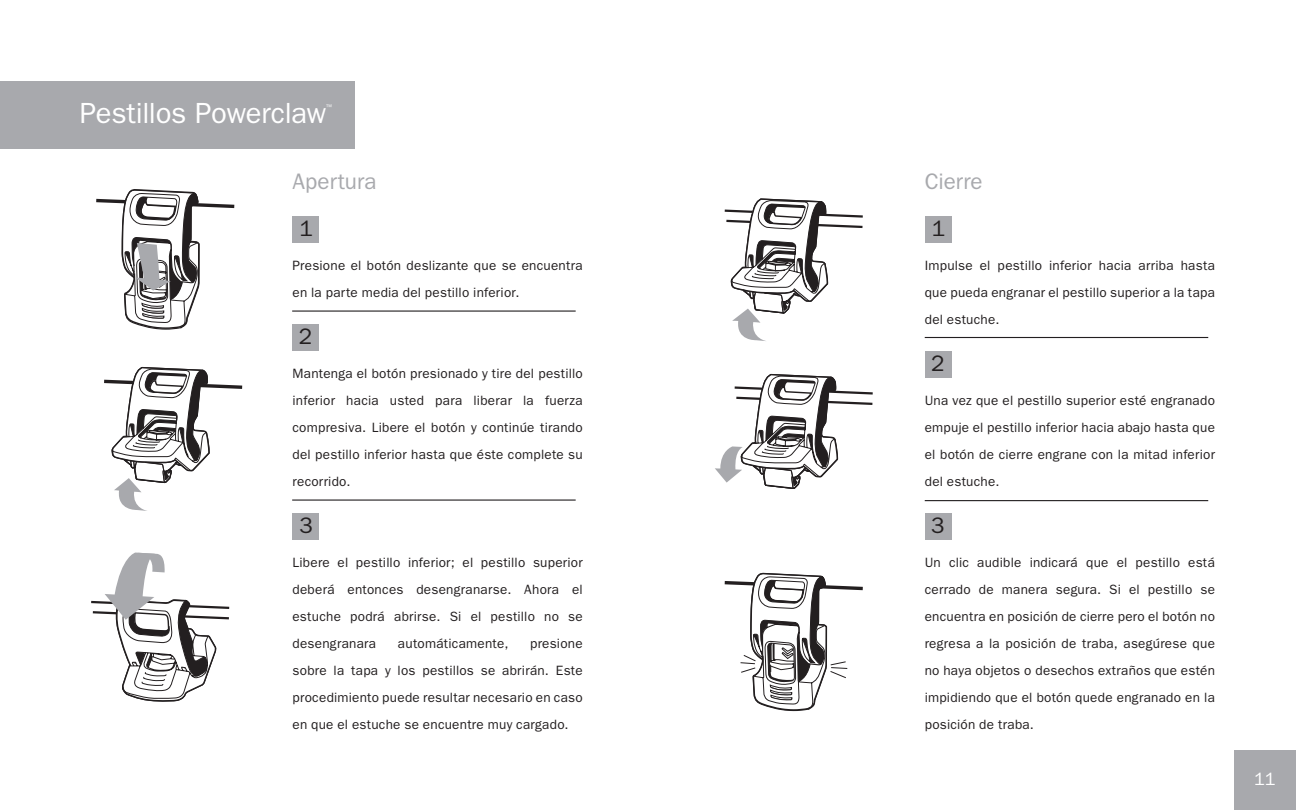
<style>
.page{position:relative;width:1296px;height:810px;background:#fff}
.page>*{position:absolute;margin:0;border:0;box-sizing:border-box;transform-origin:0 0}
.t1{font:29.25px "ITC Franklin Gothic Std";letter-spacing:-.01em;color:#fff}
.t2{font:22.5px "ITC Franklin Gothic Std";color:#a8a9ad}
.t3{font:22.5px "ITC Franklin Gothic Std";color:#231f20}
.t4{font:18px "ITC Franklin Gothic Std";color:#fff}
.t5{font:13.5px/27px "ITC Franklin Gothic Std";letter-spacing:.02em;color:#231f20;text-align:justify}
.t6{font:6.75px "ITC Franklin Gothic Std";color:#fff}
</style>
<div class="page">
<div style="left:1234px;top:750px;width:62px;height:60px;background:#a8a9ad"></div>
<div style="left:292px;top:216px;width:28px;height:27px;background:#a8a9ad"></div>
<div style="left:925px;top:216px;width:27px;height:27px;background:#a8a9ad"></div>
<div style="left:292px;top:324px;width:28px;height:27px;background:#a8a9ad"></div>
<div style="left:925px;top:351px;width:27px;height:27px;background:#a8a9ad"></div>
<div style="left:925px;top:513px;width:27px;height:27px;background:#a8a9ad"></div>
<div style="left:292px;top:513px;width:28px;height:27px;background:#a8a9ad"></div>
<hr style="left:292px;top:310px;width:284px;height:2px;background:#231f20">
<hr style="left:925px;top:337px;width:283px;height:1px;background:#231f20">
<hr style="left:292px;top:500px;width:284px;height:1px;background:#231f20">
<hr style="left:925px;top:500px;width:283px;height:1px;background:#231f20">
<div style="left:0;top:81px;width:354px;height:67px;background:#a8a9ad"></div>
<svg style="left:724px;top:199px;width:139px;height:142px"></svg>
<svg style="left:715px;top:374px;width:158px;height:115px"></svg>
<svg style="left:96px;top:189px;width:139px;height:141px"></svg>
<svg style="left:104px;top:367px;width:139px;height:144px"></svg>
<svg style="left:91px;top:553px;width:139px;height:149px"></svg>
<svg style="left:724px;top:573px;width:139px;height:139px"></svg>
<h1 class="t1" style="left:80px;top:97px;width:248px">Pestillos Powerclaw</h1>
<p class="t6" style="left:326px;top:102px;width:7px">™</p>
<h2 class="t2" style="left:292px;top:168px;width:86px">Apertura</h2>
<h2 class="t2" style="left:925px;top:168px;width:59px">Cierre</h2>
<h2 class="t3" style="left:299px;top:215px;width:15px">1</h2>
<h2 class="t3" style="left:932px;top:215px;width:15px">1</h2>
<p class="t5" style="left:292px;top:252px;width:292px">Presione el botón deslizante que se encuentra en la parte media del pestillo inferior.</p>
<h2 class="t3" style="left:299px;top:323px;width:15px">2</h2>
<p class="t5" style="left:292px;top:360px;width:292px">Mantenga el botón presionado y tire del pestillo inferior hacia usted para liberar la fuerza compresiva. Libere el botón y continúe tirando del pestillo inferior hasta que éste complete su recorrido.</p>
<p class="t5" style="left:925px;top:252px;width:292px">Impulse el pestillo inferior hacia arriba hasta que pueda engranar el pestillo superior a la tapa del estuche.</p>
<h2 class="t3" style="left:931px;top:350px;width:15px">2</h2>
<p class="t5" style="left:925px;top:387px;width:292px">Una vez que el pestillo superior esté engranado empuje el pestillo inferior hacia abajo hasta que el botón de cierre engrane con la mitad inferior del estuche.</p>
<h2 class="t3" style="left:299px;top:512px;width:15px">3</h2>
<h2 class="t3" style="left:931px;top:512px;width:15px">3</h2>
<p class="t5" style="left:292px;top:549px;width:292px">Libere el pestillo inferior; el pestillo superior deberá entonces desengranarse. Ahora el estuche podrá abrirse. Si el pestillo no se desengranara</p>
<p class="t5" style="left:398px;top:630px;width:112px">automáticamente,</p>
<p class="t5" style="left:292px;top:630px;width:292px;text-indent:238px">presione sobre la tapa y los pestillos se abrirán. Este procedimiento puede resultar necesario en caso en que el estuche se encuentre muy cargado.</p>
<p class="t5" style="left:925px;top:549px;width:292px">Un clic audible indicará que el pestillo está cerrado de manera segura. Si el pestillo se encuentra en posición de cierre pero el botón no regresa a la posición de traba, asegúrese que no haya objetos o desechos extraños que estén impidiendo que el botón quede engranado en la posición de traba.</p>
<h3 class="t4" style="left:1254px;top:769px;width:23px">11</h3>
</div>
